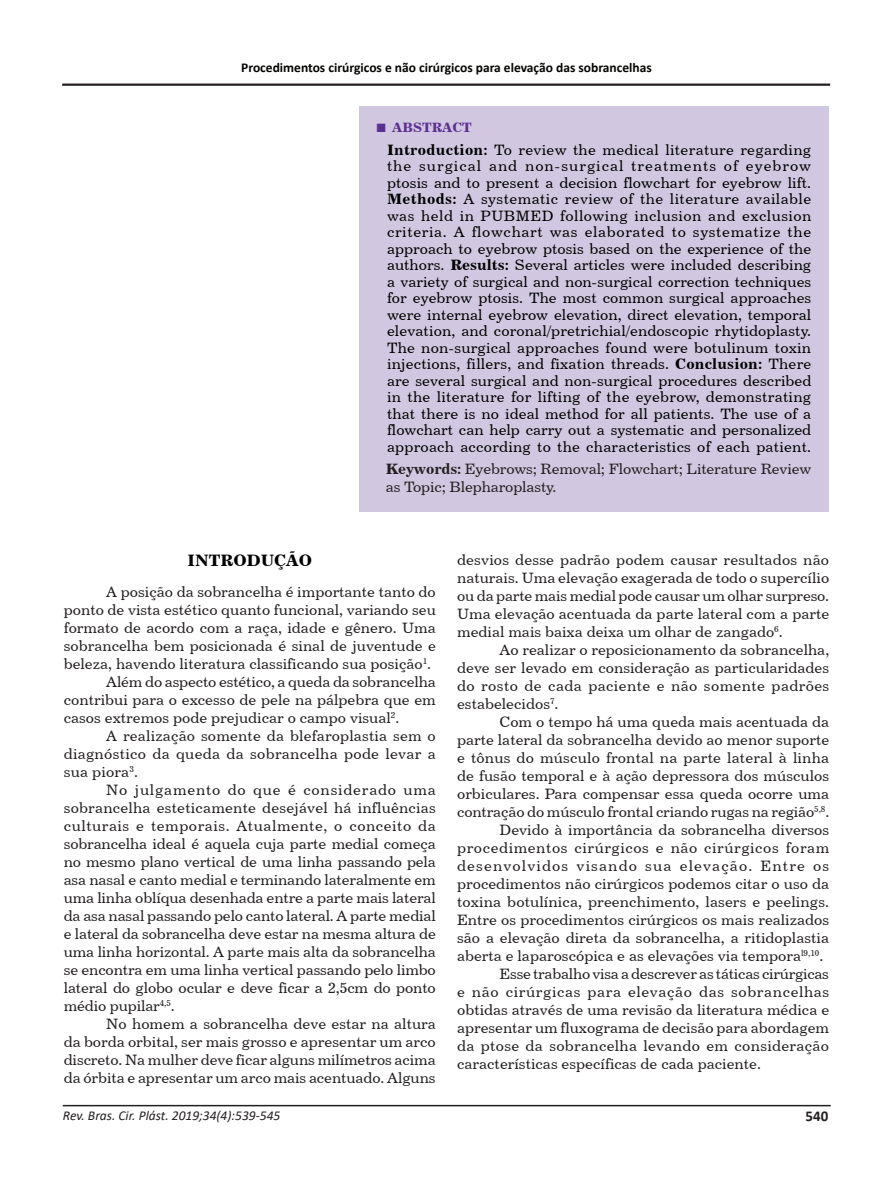
<style>
.page{position:relative;width:893px;height:1191px;background:#fff}
.page>*{position:absolute;margin:0;border:0;box-sizing:border-box;transform-origin:0 0}
.Intertítulo{font:16.5px "Century 731 BT Bold A";color:#000}
.Texto{font:15px/18px "Century 731 BT Roman A";color:#231f20;text-align:justify}
.Abstract{font:15px/16.5px "Century 731 BT Roman A";letter-spacing:.015em;color:#000;text-align:justify}
.Key_words{font:15px/18px "Century 731 BT Roman A";letter-spacing:-.01em;color:#231f20}
.t1{font:700 15px "Calibri";color:#231f20}
.t2{font:700 13.5px "Calibri";color:#040503}
.t3{font:italic 13.5px "Calibri";color:#231f20}
.RESUMO{font:13.5px "Century 731 BT Bold A";color:#5b3091}
.s1{font-family:"Times New Roman";font-weight:700;font-size:18px}
.s2{font-family:"Century 731 BT Bold A"}
</style>
<div class="page">
<hr style="left:63px;top:1104px;width:768px;height:2px;background:#231f20">
<hr style="left:62px;top:84px;width:768px;height:2px;background:#231f20">
<div style="left:359px;top:106px;width:470px;height:405px;background:#d1c7e0"></div>
<p class="t2" style="left:241px;top:58px;width:412px">Procedimentos cirúrgicos e não cirúrgicos para elevação das sobrancelhas</p>
<p class="RESUMO" style="left:376px;top:119px;width:98px"><span class="s1">■</span> ABSTRACT</p>
<p class="Abstract" style="left:387px;top:141px;width:426px"><span class="s2">Introduction:</span> To review the medical literature regarding the surgical and non-surgical treatments of eyebrow ptosis and to present a decision flowchart for eyebrow lift.<br><span class="s2">Methods:</span> A systematic review of the literature available was held in PUBMED following inclusion and exclusion criteria. A flowchart was elaborated to systematize the approach to eyebrow ptosis based on the experience of the authors. <span class="s2">Results:</span> Several articles were included describing a variety of surgical and non-surgical correction techniques for eyebrow ptosis. The most common surgical approaches were internal eyebrow elevation, direct elevation, temporal elevation, and coronal/pretrichial/endoscopic rhytidoplasty.<br>The non-surgical approaches found were botulinum toxin injections, fillers, and fixation threads. <span class="s2">Conclusion:</span> There are several surgical and non-surgical procedures described in the literature for lifting of the eyebrow, demonstrating that there is no ideal method for all patients. The use of a flowchart can help carry out a systematic and personalized approach according to the characteristics of each patient.</p>
<p class="Key_words" style="left:386px;top:459px;width:427px"><span class="s2">Keywords:</span> Eyebrows; Removal; Flowchart; Literature Review as Topic; Blepharoplasty.</p>
<p class="Intertítulo" style="left:188px;top:550px;width:126px">INTRODUÇÃO</p>
<p class="Texto" style="left:64px;top:582px;width:374px;text-indent:43px">A posição da sobrancelha é importante tanto do ponto de vista estético quanto funcional, variando seu formato de acordo com a raça, idade e gênero. Uma sobrancelha bem posicionada é sinal de juventude e beleza, havendo literatura classificando sua posição<sup>1</sup>.</p>
<p class="Texto" style="left:64px;top:672px;width:374px;text-indent:43px">Além do aspecto estético, a queda da sobrancelha contribui para o excesso de pele na pálpebra que em casos extremos pode prejudicar o campo visual<sup>2</sup>.</p>
<p class="Texto" style="left:64px;top:726px;width:374px;text-indent:43px">A realização somente da blefaroplastia sem o diagnóstico da queda da sobrancelha pode levar a sua piora<sup>3</sup>.</p>
<p class="Texto" style="left:64px;top:780px;width:374px;text-indent:43px">No julgamento do que é considerado uma sobrancelha esteticamente desejável há influências culturais e temporais. Atualmente, o conceito da sobrancelha ideal é aquela cuja parte medial começa no mesmo plano vertical de uma linha passando pela asa nasal e canto medial e terminando lateralmente em uma linha oblíqua desenhada entre a parte mais lateral da asa nasal passando pelo canto lateral. A parte medial e lateral da sobrancelha deve estar na mesma altura de uma linha horizontal. A parte mais alta da sobrancelha se encontra em uma linha vertical passando pelo limbo lateral do globo ocular e deve ficar a 2,5cm do ponto médio pupilar<sup>4,5</sup>.</p>
<p class="Texto" style="left:64px;top:1014px;width:374px;text-indent:43px">No homem a sobrancelha deve estar na altura da borda orbital, ser mais grosso e apresentar um arco discreto. Na mulher deve ficar alguns milímetros acima da órbita e apresentar um arco mais acentuado. Alguns</p>
<p class="Texto" style="left:457px;top:550px;width:374px">desvios desse padrão podem causar resultados não naturais. Uma elevação exagerada de todo o supercílio ou da parte mais medial pode causar um olhar surpreso.<br>Uma elevação acentuada da parte lateral com a parte medial mais baixa deixa um olhar de zangado<sup>6</sup>.</p>
<p class="Texto" style="left:457px;top:640px;width:374px;text-indent:43px">Ao realizar o reposicionamento da sobrancelha, deve ser levado em consideração as particularidades do rosto de cada paciente e não somente padrões estabelecidos<sup>7</sup>.</p>
<p class="Texto" style="left:457px;top:712px;width:374px;text-indent:43px">Com o tempo há uma queda mais acentuada da parte lateral da sobrancelha devido ao menor suporte e tônus do músculo frontal na parte lateral à linha de fusão temporal e à ação depressora dos músculos orbiculares. Para compensar essa queda ocorre uma contração do músculo frontal criando rugas na região<sup>5,8</sup>.</p>
<p class="Texto" style="left:457px;top:820px;width:374px;text-indent:43px">Devido à importância da sobrancelha diversos procedimentos cirúrgicos e não cirúrgicos foram desenvolvidos visando sua elevação. Entre os procedimentos não cirúrgicos podemos citar o uso da toxina botulínica, preenchimento, lasers e peelings.<br>Entre os procedimentos cirúrgicos os mais realizados são a elevação direta da sobrancelha, a ritidoplastia aberta e laparoscópica e as elevações via tempora<sup>l9,10</sup>.</p>
<p class="Texto" style="left:457px;top:964px;width:374px;text-indent:43px">Esse trabalho visa a descrever as táticas cirúrgicas e não cirúrgicas para elevação das sobrancelhas obtidas através de uma revisão da literatura médica e apresentar um fluxograma de decisão para abordagem da ptose da sobrancelha levando em consideração características específicas de cada paciente.</p>
<p class="t3" style="left:63px;top:1105px;width:219px">Rev. Bras. Cir. Plást. 2019;34(4):539-545</p>
<p class="t1" style="left:806px;top:1105px;width:24px">540</p>
</div>
